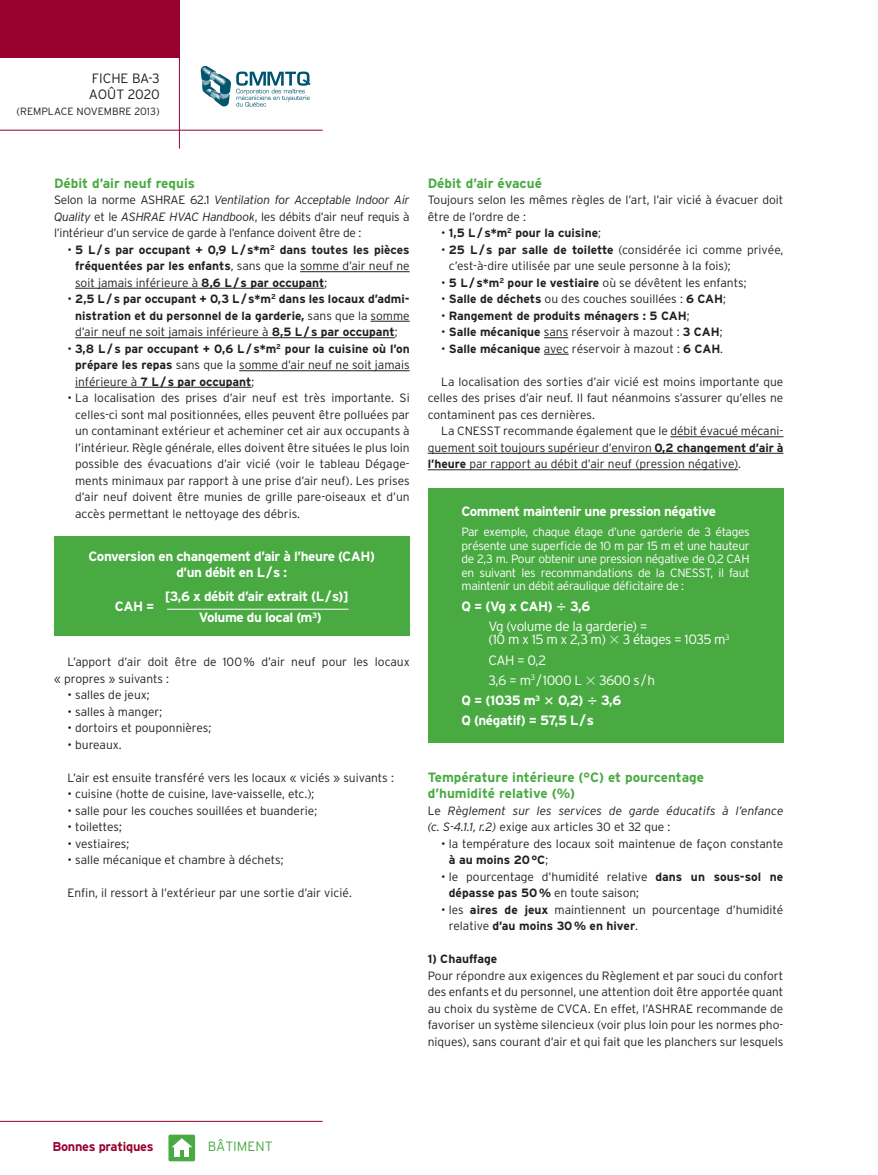
<style>
.page{position:relative;width:878px;height:1175px;background:#fff}
.page>*{position:absolute;margin:0;border:0;box-sizing:border-box;transform-origin:0 0}
.t1{font:700 13.5px/16.5px "Interstate";letter-spacing:-.03em;color:#fff;text-align:center}
.t2{font:700 13.5px/16.5px "Interstate";color:#49aa42}
.t3{font:300 13.5px/13.5px "Interstate";letter-spacing:-.03em;color:#fff}
.t4{font:300 13.5px/16px "Interstate";color:#231f20}
.t5{font:300 13.5px "Interstate";color:#49aa42}
.t6{font:700 12.75px "Interstate";letter-spacing:-.02em;color:#98002d}
.t7{font:300 12px/16.5px "Interstate";color:#231f20}
.t8{font:700 12px/16.5px "Interstate";color:#231f20;text-align:justify}
.t9{font:300 12px/13.5px "Interstate";letter-spacing:-.03em;color:#fff;text-align:justify}
.t10{font:italic 300 12px/16.5px "Interstate";color:#231f20}
.t11{font:300 10.5px "Interstate";color:#231f20}
.s1{font-style:italic}
.s2{font-weight:300}
.s3{font-weight:700}
.s4{font-style:normal}
</style>
<div class="page">
<hr style="left:0;top:1120px;width:322px;height:1px;background:#98002e">
<div style="left:0;top:0;width:180px;height:57px;background:#98002e"></div>
<hr style="left:179px;top:0;width:1px;height:148px;background:#98002e">
<hr style="left:0;top:130px;width:322px;height:1px;background:#98002e">
<div style="left:168px;top:1134px;width:27px;height:27px;background:#49aa42;border-radius:2px"></div>
<svg style="left:171px;top:1138px;width:21px;height:19px"></svg>
<svg style="left:201px;top:66px;width:109px;height:41px"></svg>
<hr style="left:300px;top:271px;width:110px;height:1px;background:#231f20">
<hr style="left:75px;top:288px;width:249px;height:1px;background:#231f20">
<hr style="left:370px;top:321px;width:40px;height:1px;background:#231f20">
<hr style="left:75px;top:337px;width:320px;height:1px;background:#231f20">
<hr style="left:239px;top:370px;width:171px;height:1px;background:#231f20">
<hr style="left:75px;top:387px;width:176px;height:1px;background:#231f20">
<div style="left:54px;top:536px;width:356px;height:100px;background:#49aa42"></div>
<hr style="left:167px;top:609px;width:181px;height:1px;background:#fff">
<svg style="left:544px;top:337px;width:24px;height:1px"></svg>
<svg style="left:544px;top:354px;width:24px;height:1px"></svg>
<hr style="left:670px;top:436px;width:113px;height:1px;background:#231f20">
<hr style="left:428px;top:453px;width:355px;height:1px;background:#231f20">
<hr style="left:428px;top:469px;width:310px;height:1px;background:#231f20">
<div style="left:428px;top:488px;width:355px;height:254px;background:#49aa42"></div>
<p class="t4" style="left:89px;top:70px;width:72px">FICHE BA-3<br>AOÛT 2020</p>
<p class="t11" style="left:17px;top:105px;width:145px">(REMPLACE NOVEMBRE 2013)</p>
<p class="t2" style="left:54px;top:174px;width:142px">Débit d’air neuf requis</p>
<p class="t7" style="left:54px;top:191px;width:357px;text-align:justify">Selon la norme ASHRAE 62.1 <span class="s1">Ventilation for Acceptable Indoor Air Quality</span> et le <span class="s1">ASHRAE HVAC Handbook</span>, les débits d’air neuf requis à l’intérieur d’un service de garde à l’enfance doivent être de :</p>
<p class="t8" style="left:75px;top:241px;width:336px;text-indent:-8px"><span class="s2">•</span> 5 L/s par occupant + 0,9 L/s*m<sup>2</sup> dans toutes les pièces fréquentées par les enfants<span class="s2">, sans que la somme d’air neuf ne soit jamais inférieure à</span> 8,6 L/s par occupant<span class="s2">;</span></p>
<p class="t8" style="left:75px;top:290px;width:336px;text-indent:-8px"><span class="s2">•</span> 2,5 L/s par occupant + 0,3 L/s*m<sup>2</sup> dans les locaux d’admi&shy;nistration et du personnel de la garderie, <span class="s2">sans que la somme d’air neuf ne soit jamais inférieure à</span> 8,5 L/s par occupant<span class="s2">;</span></p>
<p class="t8" style="left:75px;top:340px;width:336px;text-indent:-8px"><span class="s2">•</span> 3,8 L/s par occupant + 0,6 L/s*m<sup>2</sup> pour la cuisine où l’on prépare les repas <span class="s2">sans que la somme d’air neuf ne soit jamais inférieure à</span> 7 L/s par occupant<span class="s2">;</span></p>
<p class="t7" style="left:75px;top:389px;width:336px;text-align:justify;text-indent:-8px">• La localisation des prises d’air neuf est très importante. Si celles-ci sont mal positionnées, elles peuvent être polluées par un contaminant extérieur et acheminer cet air aux occupants à l’intérieur. Règle générale, elles doivent être situées le plus loin possible des évacuations d’air vicié (voir le tableau Dégage&shy;ments minimaux par rapport à une prise d’air neuf). Les prises d’air neuf doivent être munies de grille pare-oiseaux et d’un accès permettant le nettoyage des débris.</p>
<p class="t1" style="left:89px;top:547px;width:288px">Conversion en changement d’air à l’heure (CAH) d’un débit en L/s :</p>
<p class="t1" style="left:115px;top:598px;width:41px">CAH =</p>
<p class="t1" style="left:165px;top:585px;width:185px;line-height:21.8px">[3,6 x débit d’air extrait (L/s)]<br>Volume du local (m<sup>3</sup>)</p>
<p class="t7" style="left:54px;top:653px;width:357px;text-indent:14px">L’apport d’air doit être de 100% d’air neuf pour les locaux « propres » suivants :</p>
<p class="t7" style="left:68px;top:686px;width:84px">• salles de jeux;</p>
<p class="t7" style="left:68px;top:703px;width:96px">• salles à manger;</p>
<p class="t7" style="left:68px;top:719px;width:145px">• dortoirs et pouponnières;</p>
<p class="t7" style="left:68px;top:736px;width:56px">• bureaux.</p>
<p class="t7" style="left:68px;top:769px;width:328px">L’air est ensuite transféré vers les locaux « viciés » suivants :</p>
<p class="t7" style="left:68px;top:785px;width:248px">• cuisine (hotte de cuisine, lave-vaisselle, etc.);</p>
<p class="t7" style="left:68px;top:802px;width:251px">• salle pour les couches souillées et buanderie;</p>
<p class="t7" style="left:68px;top:818px;width:56px">• toilettes;</p>
<p class="t7" style="left:68px;top:835px;width:63px">• vestiaires;</p>
<p class="t7" style="left:68px;top:851px;width:218px">• salle mécanique et chambre à déchets;</p>
<p class="t7" style="left:68px;top:884px;width:286px">Enfin, il ressort à l’extérieur par une sortie d’air vicié.</p>
<p class="t2" style="left:428px;top:174px;width:116px">Débit d’air évacué</p>
<p class="t7" style="left:428px;top:191px;width:357px">Toujours selon les mêmes règles de l’art, l’air vicié à évacuer doit être de l’ordre de :</p>
<p class="t8" style="left:441px;top:224px;width:161px"><span class="s2">•</span> 1,5 L/s*m<sup>2</sup> pour la cuisine<span class="s2">;</span></p>
<p class="t7" style="left:449px;top:241px;width:336px;text-indent:-8px">• <span class="s3">25 L/s par salle de toilette</span> (considérée ici comme privée, c’est-à-dire utilisée par une seule personne à la fois);</p>
<p class="t7" style="left:441px;top:274px;width:307px">• <span class="s3">5 L/s*m</span><sup>2</sup> <span class="s3">pour le vestiaire</span> où se dévêtent les enfants;</p>
<p class="t7" style="left:441px;top:290px;width:286px">• <span class="s3">Salle de déchets</span> ou des couches souillées : <span class="s3">6 CAH</span>;</p>
<p class="t8" style="left:441px;top:307px;width:250px"><span class="s2">•</span> Rangement de produits ménagers : 5 CAH<span class="s2">;</span></p>
<p class="t7" style="left:441px;top:323px;width:283px">• <span class="s3">Salle mécanique</span> sans réservoir à mazout : <span class="s3">3 CAH</span>;</p>
<p class="t7" style="left:441px;top:340px;width:283px">• <span class="s3">Salle mécanique</span> avec réservoir à mazout : <span class="s3">6 CAH</span>.</p>
<p class="t7" style="left:428px;top:373px;width:357px;text-align:justify;text-indent:14px">La localisation des sorties d’air vicié est moins importante que celles des prises d’air neuf. Il faut néanmoins s’assurer qu’elles ne contaminent pas ces dernières.</p>
<p class="t7" style="left:428px;top:422px;width:357px;text-align:justify;text-indent:14px">La CNESST recommande également que le débit évacué mécani&shy;quement soit toujours supérieur d’environ <span class="s3">0,2 changement d’air à l’heure</span> par rapport au débit d’air neuf (pression négative).</p>
<p class="t1" style="left:461px;top:503px;width:256px">Comment maintenir une pression négative</p>
<p class="t9" style="left:461px;top:525px;width:290px">Par exemple, chaque étage d’une garderie de 3 étages présente une superficie de 10 m par 15 m et une hauteur de 2,3 m. Pour obtenir une pression négative de 0,2 CAH en suivant les recommandations de la CNESST, il faut maintenir un débit aéraulique déficitaire de :</p>
<p class="t1" style="left:461px;top:597px;width:93px">Q = (Vg x CAH)</p>
<p class="t1" style="left:570px;top:597px;width:22px">3,6</p>
<p class="t3" style="left:488px;top:619px;width:243px">Vg (volume de la garderie) =<br>(10 m x 15 m x 2,3 m) 3 étages = 1035 m<sup>3</sup></p>
<p class="t3" style="left:488px;top:653px;width:59px">CAH = 0,2</p>
<p class="t3" style="left:488px;top:673px;width:168px">3,6 = m<sup>3</sup> /1000 L 3600 s/h</p>
<p class="t1" style="left:461px;top:692px;width:80px">Q = (1035 m<sup>3</sup></p>
<p class="t1" style="left:558px;top:692px;width:27px">0,2)</p>
<p class="t1" style="left:601px;top:692px;width:22px">3,6</p>
<p class="t1" style="left:461px;top:712px;width:134px">Q (négatif) = 57,5 L/s</p>
<p class="t2" style="left:428px;top:768px;width:278px">Température intérieure (°C) et pourcentage d’humidité relative (%)</p>
<p class="t10" style="left:428px;top:802px;width:357px"><span class="s4">Le</span> Règlement sur les services de garde éducatifs à l’enfance (c. S-4.1.1, r.2) <span class="s4">exige aux articles 30 et 32 que :</span></p>
<p class="t7" style="left:449px;top:835px;width:336px;text-indent:-8px">• la température des locaux soit maintenue de façon constante <span class="s3">à au moins 20°C</span>;</p>
<p class="t7" style="left:449px;top:868px;width:336px;text-indent:-8px">• le pourcentage d’humidité relative <span class="s3">dans un sous-sol ne dépasse pas 50%</span> en toute saison;</p>
<p class="t7" style="left:449px;top:901px;width:336px;text-indent:-8px">• les <span class="s3">aires de jeux</span> maintiennent un pourcentage d’humidité relative <span class="s3">d’au moins 30% en hiver</span>.</p>
<p class="t8" style="left:428px;top:950px;width:71px">1) Chauffage</p>
<p class="t7" style="left:428px;top:967px;width:357px;text-align:justify">Pour répondre aux exigences du Règlement et par souci du confort des enfants et du personnel, une attention doit être apportée quant au choix du système de CVCA. En effet, l’ASHRAE recommande de favoriser un système silencieux (voir plus loin pour les normes pho&shy;niques), sans courant d’air et qui fait que les planchers sur lesquels</p>
<p class="t6" style="left:52px;top:1139px;width:103px">Bonnes pratiques</p>
<p class="t5" style="left:208px;top:1139px;width:67px">BÂTIMENT</p>
</div>
